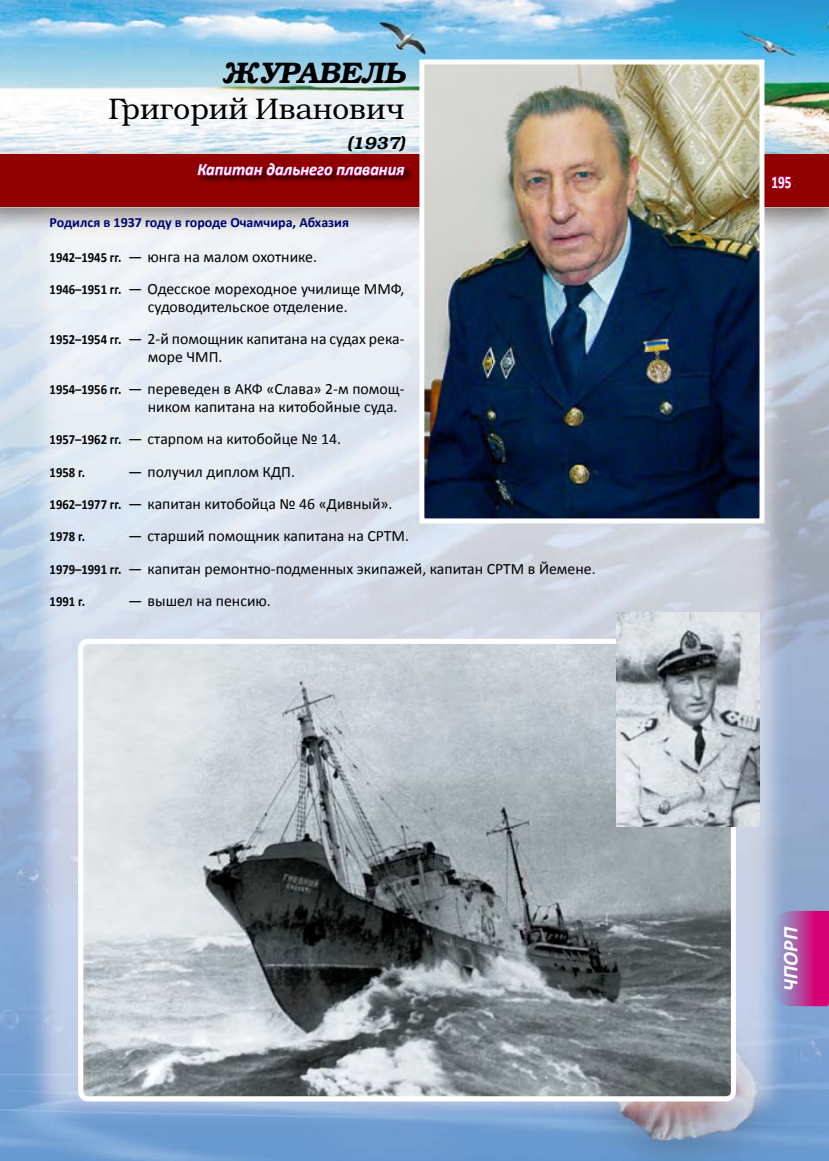
<style>
.page{position:relative;width:829px;height:1161px;background:#fff}
.page>*{position:absolute;margin:0;border:0;box-sizing:border-box;transform-origin:0 0}
.t1{font:300 29.75px "Bookman C";color:#000}
.t2{font:italic 600 29.75px "Bookman C";letter-spacing:.095em;color:#000}
.t3{font:italic 700 21px "Calibri";color:#fff}
.t4{font:italic 600 17.5px "Bookman C";color:#000}
.t5{font:700 17.5px "Calibri";color:#fff;scale:.75 1}
.t6{font:italic 700 17.32px "Calibri";color:#fff;scale:.94 1}
.t7{font:15.75px/32.4px "Calibri";color:#000}
.t8{font:700 14px "Calibri";color:#000370}
.t9{font:700 14px "Calibri";color:#000;scale:.9 1}
.s1{font-weight:700;font-size:14px}
</style>
<div class="page">
<img style="left:1px;top:0;width:827px;height:1161px">
<img style="left:0;top:0;width:1px;height:1161px">
<div style="left:0;top:155px;width:828px;height:52px;background:#910000"></div>
<svg style="left:769px;top:911px;width:59px;height:95px;background:#b4529f"></svg>
<div style="left:196px;top:162px;width:217px;height:22px;background:#000;opacity:.75"></div>
<svg style="left:197px;top:162px;width:208px;height:21px"></svg>
<img style="left:417px;top:57px;width:349px;height:469px">
<img style="left:84px;top:645px;width:645px;height:450px">
<div style="left:78px;top:639px;width:657px;height:462px;border:5px solid #fff;border-radius:7px"></div>
<img style="left:616px;top:612px;width:143px;height:214px">
<svg style="left:771px;top:176px;width:20px;height:13px"></svg>
<h1 class="t2" style="left:222px;top:54px;width:183px">Журавель</h1>
<h1 class="t1" style="left:108px;top:91px;width:297px">Григорий Иванович</h1>
<p class="t4" style="left:348px;top:133px;width:58px">(1937)</p>
<p class="t6" style="left:197px;top:159px;width:222px">Капитан дальнего плавания</p>
<p class="t8" style="left:50px;top:213px;width:301px">Родился в 1937 году в городе Очамчира, Абхазия</p>
<p class="t7" style="left:50px;top:241px;width:356px"><span class="s1">1942–1945 гг.</span> — юнга на малом охотнике.<br><span class="s1">1946–1951 гг.</span> — Одесское мореходное училище ММФ,</p>
<p class="t7" style="left:50px;top:291px;width:356px;text-indent:98px">судоводительское отделение.<br><span class="s1">1952–1954 гг.</span> — 2-й помощник капитана на судах река-</p>
<p class="t7" style="left:50px;top:340px;width:356px;text-indent:98px">море ЧМП.<br><span class="s1">1954–1956 гг.</span> — переведен в АКФ «Слава» 2-м помощ-</p>
<p class="t7" style="left:50px;top:390px;width:349px;text-indent:98px">ником капитана на китобойные суда.<br><span class="s1">1957–1962 гг.</span> — старпом на китобойце № 14.</p>
<p class="t9" style="left:50px;top:463px;width:41px">1958 г.</p>
<p class="t7" style="left:50px;top:455px;width:344px;text-indent:78px">— получил диплом КДП.<br><span class="s1">1962–1977 гг.</span> — капитан китобойца № 46 «Дивный».</p>
<p class="t9" style="left:50px;top:528px;width:41px">1978 г.</p>
<p class="t7" style="left:50px;top:520px;width:547px;text-indent:78px">— старший помощник капитана на СРТМ.<br><span class="s1">1979–1991 гг.</span> — капитан ремонтно-подменных экипажей, капитан СРТМ в Йемене.</p>
<p class="t9" style="left:50px;top:592px;width:41px">1991 г.</p>
<p class="t7" style="left:128px;top:585px;width:144px">— вышел на пенсию.</p>
<p class="t5" style="left:771px;top:171px;width:28px">195</p>
<h2 class="t3" style="left:777px;top:991px;width:65px;rotate:-90deg">ЧПОРП</h2>
</div>
